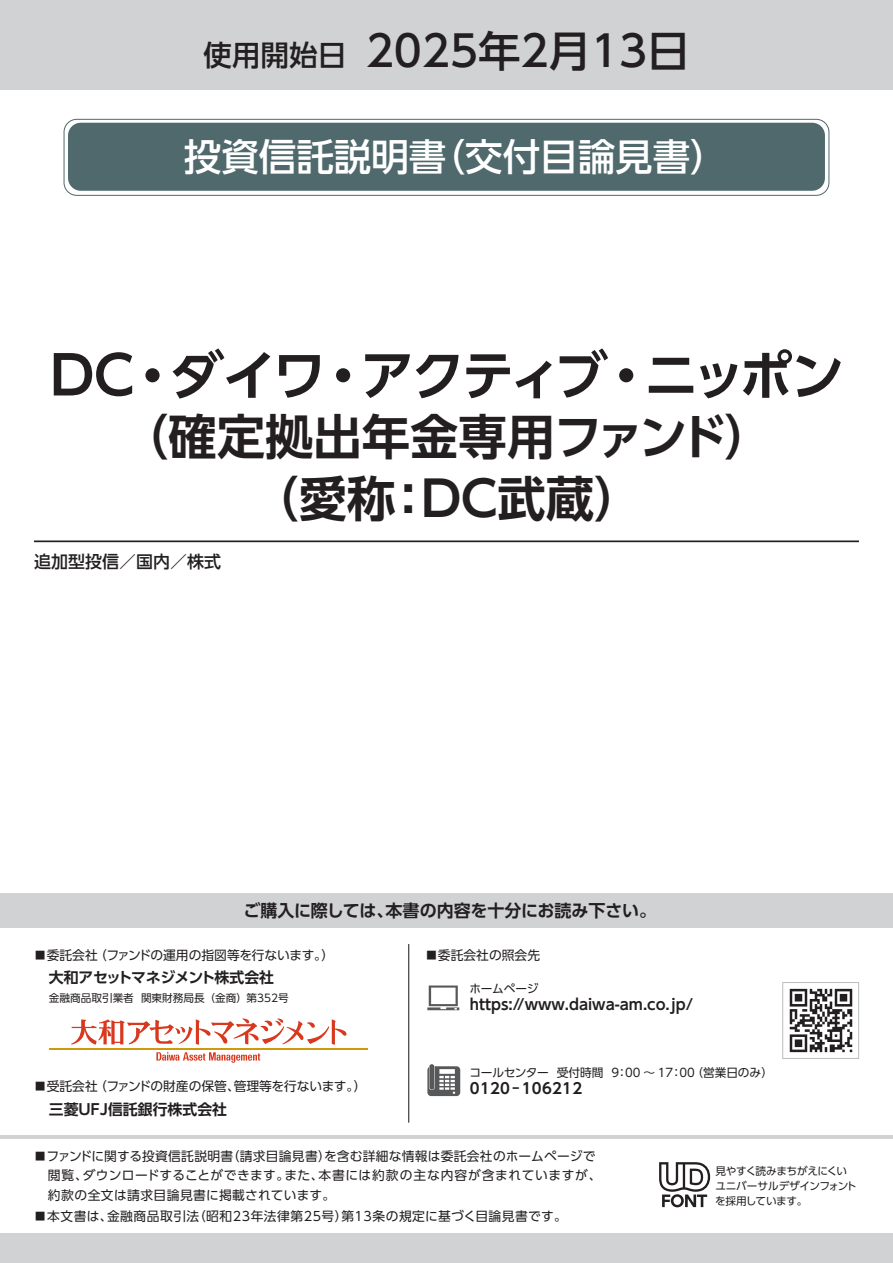
<style>
.page{position:relative;width:893px;height:1263px;background:#fff}
.page>*{position:absolute;margin:0;border:0;box-sizing:border-box;transform-origin:0 0}
.t1{font:700 53.1px "UD Shin Go Pro De";letter-spacing:-.055em;color:#231f20}
.t2{font:700 48.3px/61.7px "UD Shin Go Pro De";color:#231f20;text-align:center}
.t3{font:500 42.45px "UD Shin Go Pro";color:#231f20}
.t4{font:500 37.5px "UD Shin Go Pro";color:#fff}
.t5{font:700 16.95px "UD Shin Go Pro De";letter-spacing:-.015em;color:#231f20}
.t6{font:500 16.95px "UD Shin Go Pro";color:#231f20}
.t7{font:700 14.85px "UD Shin Go Pro De";color:#231f20}
.t8{font:700 14.85px "UD Shin Go Pro De";letter-spacing:-.035em;color:#231f20}
.t9{font:700 14.85px "UD Shin Go Pro De";letter-spacing:.02em;color:#231f20}
.t10{font:12.75px/19.2px "UD Shin Go Pro";letter-spacing:.02em;color:#231f20}
.t11{font:12.75px "UD Shin Go Pro";letter-spacing:-.005em;color:#231f20}
.t12{font:12.75px "UD Shin Go Pro";letter-spacing:.04em;color:#231f20}
.t13{font:12.75px "UD Shin Go Pro";color:#231f20}
.t14{font:11.7px "UD Shin Go Pro";letter-spacing:-.015em;color:#231f20}
.t15{font:10.65px/14.9px "UD Shin Go Pro";letter-spacing:-.015em;color:#231f20}
.s1{font-size:28.65px}
.s2{font-size:10.2px}
</style>
<div class="page">
<div style="left:0;top:0;width:893px;height:89px;background:#d1d2d4"></div>
<div style="left:0;top:1233px;width:893px;height:30px;background:#d1d2d4"></div>
<div style="left:0;top:893px;width:893px;height:34px;background:#d1d2d4"></div>
<hr style="left:0;top:1135px;width:893px;height:3px;background:#d1d2d4">
<div style="left:68px;top:123px;width:757px;height:68px;background:#4f696c;border-radius:13px"></div>
<div style="left:64px;top:119px;width:765px;height:77px;border:1px solid #4f696c;border-radius:13px"></div>
<hr style="left:408px;top:944px;width:1px;height:179px;background:#231f20">
<hr style="left:34px;top:540px;width:825px;height:2px;background:#231f20">
<svg style="left:659px;top:1162px;width:51px;height:45px"></svg>
<img style="left:789px;top:988px;width:64px;height:65px">
<div style="left:782px;top:982px;width:77px;height:77px;border:1px solid #bcbdc0"></div>
<svg style="left:427px;top:1064px;width:33px;height:32px"></svg>
<svg style="left:427px;top:985px;width:32px;height:25px"></svg>
<svg style="left:156px;top:1052px;width:104px;height:11px"></svg>
<hr style="left:49px;top:1048px;width:319px;height:2px;background:#d0990c">
<svg style="left:71px;top:1018px;width:276px;height:27px"></svg>
<h3 class="t3" style="left:203px;top:17px;width:488px"><span class="s1">使用開始日</span> 2025年2月13日</h3>
<h3 class="t4" style="left:184px;top:126px;width:545px">投資信託説明書（交付目論見書）</h3>
<h1 class="t1" style="left:50px;top:332px;width:795px">DC・ダイワ・アクティブ・ニッポン</h1>
<h2 class="t2" style="left:120px;top:404px;width:654px">（確定拠出年金専用ファンド）（愛称：DC武蔵）</h2>
<h3 class="t6" style="left:34px;top:548px;width:189px">追加型投信／国内／株式</h3>
<h3 class="t5" style="left:243px;top:896px;width:414px">ご購入に際しては、本書の内容を十分にお読み下さい。</h3>
<p class="t11" style="left:35px;top:944px;width:301px"><span class="s2">■</span>委託会社（ファンドの運用の指図等を行ないます。）</p>
<p class="t8" style="left:49px;top:965px;width:227px">大和アセットマネジメント株式会社</p>
<p class="t15" style="left:49px;top:990px;width:241px">金融商品取引業者 関東財務局長（金商）第352号</p>
<p class="t11" style="left:35px;top:1076px;width:333px"><span class="s2">■</span>受託会社（ファンドの財産の保管、管理等を行ないます。）</p>
<p class="t7" style="left:49px;top:1097px;width:180px">三菱ＵＦＪ信託銀行株式会社</p>
<p class="t13" style="left:426px;top:944px;width:115px"><span class="s2">■</span>委託会社の照会先</p>
<p class="t14" style="left:469px;top:979px;width:70px">ホームページ</p>
<p class="t7" style="left:470px;top:992px;width:225px">https://www.daiwa-am.co.jp/</p>
<p class="t14" style="left:469px;top:1063px;width:305px">コールセンター 受付時間 9：00 ～ 17：00（営業日のみ）</p>
<p class="t9" style="left:470px;top:1076px;width:114px">0120 -106212</p>
<p class="t10" style="left:48px;top:1146px;width:555px;text-indent:-13px"><span class="s2">■</span>ファンドに関する投資信託説明書（請求目論見書）を含む詳細な情報は委託会社のホームページで閲覧、ダウンロードすることができます。また、本書には約款の主な内容が含まれていますが、約款の全文は請求目論見書に掲載されています。</p>
<p class="t12" style="left:35px;top:1205px;width:533px"><span class="s2">■</span>本文書は、金融商品取引法（昭和23年法律第25号）第13条の規定に基づく目論見書です。</p>
<p class="t15" style="left:715px;top:1163px;width:143px">見やすく読みまちがえにくいユニバーサルデザインフォントを採用しています。</p>
</div>
